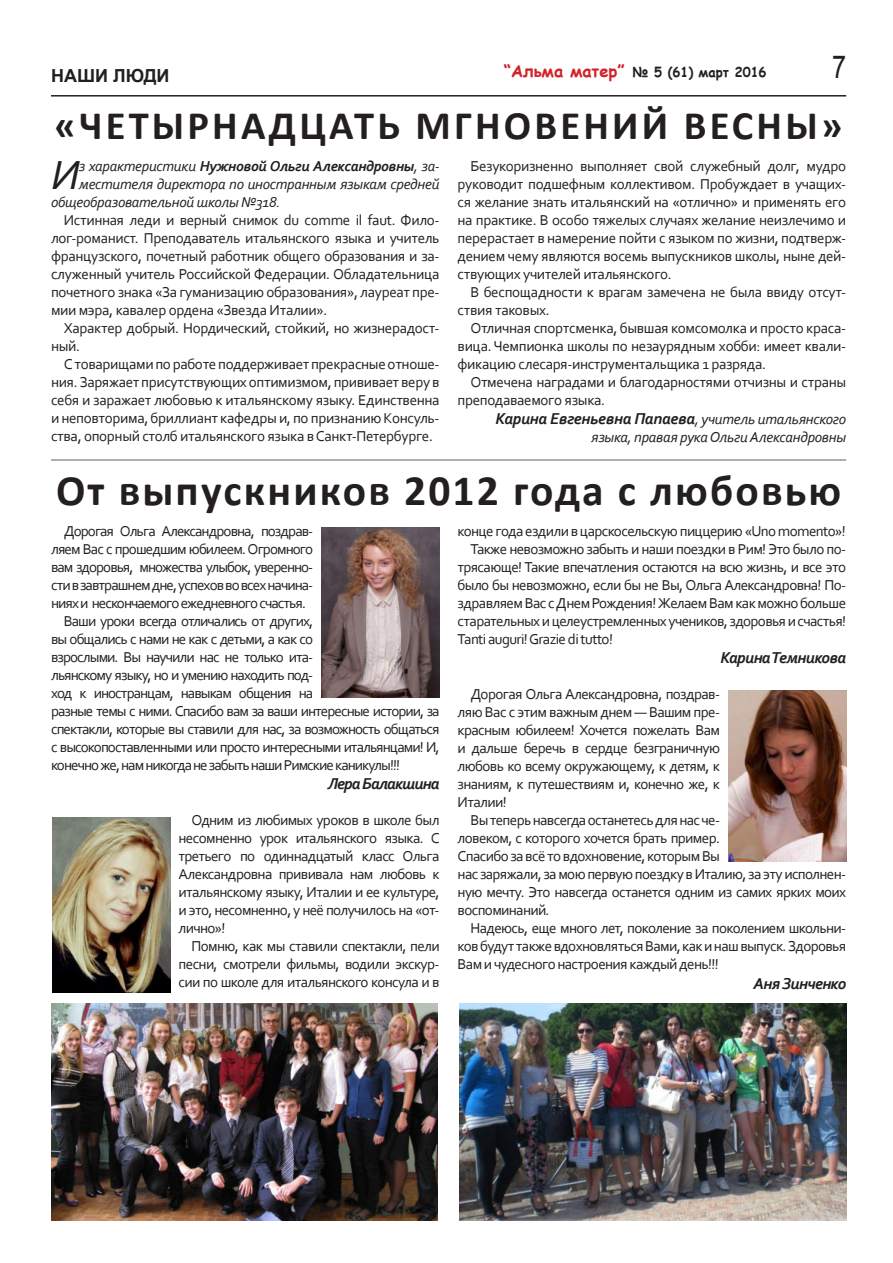
<style>
.page{position:relative;width:893px;height:1263px;background:#fff}
.page>*{position:absolute;margin:0;border:0;box-sizing:border-box;transform-origin:0 0}
.t1{font:700 43.5px "Calibri";letter-spacing:.05em;color:#231f20}
.t2{font:italic 42.6px "Corbel";color:#231f20}
.t3{font:700 40.5px "Calibri";letter-spacing:.08em;color:#231f20}
.t4{font:31.5px "Arial";color:#231f20;scale:.8 1}
.t5{font:700 18px "Arial";color:#231f20}
.t6{font:italic 700 16.5px "Corbel";letter-spacing:-.02em;color:#231f20}
.t7{font:italic 700 16.5px "Corbel";letter-spacing:-.04em;color:#231f20}
.t8{font:italic 700 16.5px "Corbel";letter-spacing:-.06em;color:#231f20}
.t9{font:15px/18px "Corbel";letter-spacing:-.04em;color:#231f20;text-align:justify}
.t10{font:15px "Corbel";letter-spacing:-.06em;color:#231f20}
.t11{font:15px/18px "Corbel";letter-spacing:-.02em;color:#231f20}
.t12{font:italic 15px "Corbel";letter-spacing:-.02em;color:#231f20}
.t13{font:italic 700 15px "Corbel";letter-spacing:-.02em;color:#231f20}
.t14{font:700 13.5px "Comic Sans MS";color:#231f20}
.s1{font-size:16.5px;color:#d2232a}
.s2{font-weight:400}
.s3{font-weight:400;font-size:15px}
</style>
<div class="page">
<hr style="left:51px;top:95px;width:795px;height:2px;background:#231f20">
<hr style="left:51px;top:459px;width:795px;height:2px;background:#929497">
<img style="left:51px;top:1003px;width:387px;height:217px">
<img style="left:459px;top:1003px;width:387px;height:217px">
<img style="left:322px;top:527px;width:117px;height:170px">
<img style="left:52px;top:817px;width:118px;height:175px">
<img style="left:729px;top:690px;width:117px;height:171px">
<p class="t5" style="left:51px;top:63px;width:120px">НАШИ ЛЮДИ</p>
<p class="t14" style="left:504px;top:62px;width:264px"><span class="s1">“Альма матер”</span> № 5 (61) март 2016</p>
<h3 class="t4" style="left:832px;top:49px;width:19px">7</h3>
<h3 class="t3" style="left:54px;top:99px;width:790px">«ЧЕТЫРНАДЦАТЬ МГНОВЕНИЙ ВЕСНЫ»</h3>
<h2 class="t2" style="left:51px;top:148px;width:30px">И</h2>
<p class="t13" style="left:79px;top:156px;width:362px"><span class="s2">з характеристики</span> Нужновой Ольги Александровны<span class="s2">, за-</span></p>
<p class="t12" style="left:79px;top:174px;width:362px">местителя директора по иностранным языкам средней</p>
<p class="t12" style="left:51px;top:192px;width:231px">общеобразовательной школы №318.</p>
<p class="t9" style="left:51px;top:210px;width:390px;text-indent:13px">Истинная леди и верный снимок du comme il faut. Фило&shy;лог-романист. Преподаватель итальянского языка и учитель французского, почетный работник общего образования и за&shy;служенный учитель Российской Федерации. Обладательница почетного знака «За гуманизацию образования», лауреат пре&shy;мии мэра, кавалер ордена «Звезда Италии».</p>
<p class="t11" style="left:51px;top:318px;width:390px;text-indent:13px">Характер добрый. Нордический, стойкий, но жизнерадост&shy;ный.</p>
<p class="t9" style="left:51px;top:354px;width:390px;text-indent:13px">С товарищами по работе поддерживает прекрасные отноше&shy;ния. Заряжает присутствующих оптимизмом, прививает веру в себя и заражает любовью к итальянскому языку. Единственна и неповторима, бриллиант кафедры и, по признанию Консуль&shy;ства, опорный столб итальянского языка в Санкт-Петербурге.</p>
<p class="t9" style="left:458px;top:156px;width:390px;text-indent:13px">Безукоризненно выполняет свой служебный долг, мудро руководит подшефным коллективом. Пробуждает в учащих&shy;ся желание знать итальянский на «отлично» и применять его на практике. В особо тяжелых случаях желание неизлечимо и перерастает в намерение пойти с языком по жизни, подтверж&shy;дением чему являются восемь выпускников школы, ныне дей&shy;ствующих учителей итальянского.</p>
<p class="t11" style="left:458px;top:282px;width:390px;text-indent:13px">В беспощадности к врагам замечена не была ввиду отсут&shy;ствия таковых.</p>
<p class="t9" style="left:458px;top:318px;width:390px;text-indent:13px">Отличная спортсменка, бывшая комсомолка и просто краса&shy;вица. Чемпионка школы по незаурядным хобби: имеет квали&shy;фикацию слесаря-инструментальщика 1 разряда.</p>
<p class="t11" style="left:458px;top:372px;width:390px;text-indent:13px">Отмечена наградами и благодарностями отчизны и страны преподаваемого языка.</p>
<p class="t6" style="left:495px;top:409px;width:352px">Карина Евгеньевна Папаева<span class="s3">, учитель итальянского</span></p>
<p class="t12" style="left:591px;top:428px;width:256px">языка, правая рука Ольги Александровны</p>
<h1 class="t1" style="left:56px;top:463px;width:787px">От выпускников 2012 года с любовью</h1>
<p class="t10" style="left:64px;top:521px;width:251px">Дорогая Ольга Александровна, поздрав-</p>
<p class="t10" style="left:51px;top:539px;width:264px">ляем Вас с прошедшим юбилеем. Огромного</p>
<p class="t10" style="left:51px;top:557px;width:264px">вам здоровья, множества улыбок, уверенно-</p>
<p class="t10" style="left:51px;top:575px;width:264px">сти в завтрашнем дне, успехов во всех начина-</p>
<p class="t10" style="left:51px;top:593px;width:256px">ниях и нескончаемого ежедневного счастья.</p>
<p class="t10" style="left:64px;top:611px;width:251px">Ваши уроки всегда отличались от других,</p>
<p class="t10" style="left:51px;top:629px;width:264px">вы общались с нами не как с детьми, а как со</p>
<p class="t10" style="left:51px;top:647px;width:264px">взрослыми. Вы научили нас не только ита-</p>
<p class="t10" style="left:51px;top:665px;width:264px">льянскому языку, но и умению находить под-</p>
<p class="t10" style="left:51px;top:683px;width:264px">ход к иностранцам, навыкам общения на</p>
<p class="t10" style="left:51px;top:701px;width:390px">разные темы с ними. Спасибо вам за ваши интересные истории, за</p>
<p class="t10" style="left:51px;top:719px;width:390px">спектакли, которые вы ставили для нас, за возможность общаться</p>
<p class="t10" style="left:51px;top:737px;width:390px">с высокопоставленными или просто интересными итальянцами! И,</p>
<p class="t10" style="left:51px;top:755px;width:351px">конечно же, нам никогда не забыть наши Римские каникулы!!!</p>
<p class="t8" style="left:328px;top:774px;width:114px">Лера Балакшина</p>
<p class="t9" style="left:179px;top:811px;width:263px;text-indent:13px">Одним из любимых уроков в школе был несомненно урок итальянского языка. С третьего по одиннадцатый класс Ольга Александровна прививала нам любовь к итальянскому языку, Италии и ее культуре, и это, несомненно, у неё получилось на «от&shy;лично»!</p>
<p class="t9" style="left:179px;top:937px;width:263px;text-indent:13px">Помню, как мы ставили спектакли, пели песни, смотрели фильмы, водили экскур&shy;сии по школе для итальянского консула и в</p>
<p class="t9" style="left:458px;top:521px;width:390px">конце года ездили в царскосельскую пиццерию «Uno momento»!</p>
<p class="t9" style="left:470px;top:539px;width:377px">Также невозможно забыть и наши поездки в Рим! Это было по-</p>
<p class="t9" style="left:458px;top:557px;width:390px">трясающе! Такие впечатления остаются на всю жизнь, и все это</p>
<p class="t9" style="left:458px;top:575px;width:390px">было бы невозможно, если бы не Вы, Ольга Александровна! По-</p>
<p class="t9" style="left:458px;top:593px;width:390px">здравляем Вас с Днем Рождения! Желаем Вам как можно больше</p>
<p class="t9" style="left:458px;top:611px;width:390px">старательных и целеустремленных учеников, здоровья и счастья!</p>
<p class="t9" style="left:458px;top:629px;width:157px">Tanti auguri! Grazie di tutto!</p>
<p class="t7" style="left:720px;top:648px;width:127px">Карина Темникова</p>
<p class="t9" style="left:458px;top:685px;width:264px;text-indent:13px">Дорогая Ольга Александровна, поздрав&shy;ляю Вас с этим важным днем — Вашим пре&shy;красным юбилеем! Хочется пожелать Вам и дальше беречь в сердце безграничную любовь ко всему окружающему, к детям, к знаниям, к путешествиям и, конечно же, к Италии!</p>
<p class="t9" style="left:458px;top:811px;width:390px;text-align:left;text-indent:13px">Вы теперь навсегда останетесь для нас че-<br>ловеком, с которого хочется брать пример.<br>Спасибо за всё то вдохновение, которым Вы<br>нас заряжали, за мою первую поездку в Италию, за эту исполнен&shy;ную мечту. Это навсегда останется одним из самих ярких моих воспоминаний.</p>
<p class="t9" style="left:458px;top:919px;width:390px;text-indent:13px">Надеюсь, еще много лет, поколение за поколением школьни&shy;ков будут также вдохновляться Вами, как и наш выпуск. Здоровья Вам и чудесного настроения каждый день!!!</p>
<p class="t7" style="left:754px;top:973px;width:94px">Аня Зинченко</p>
</div>
